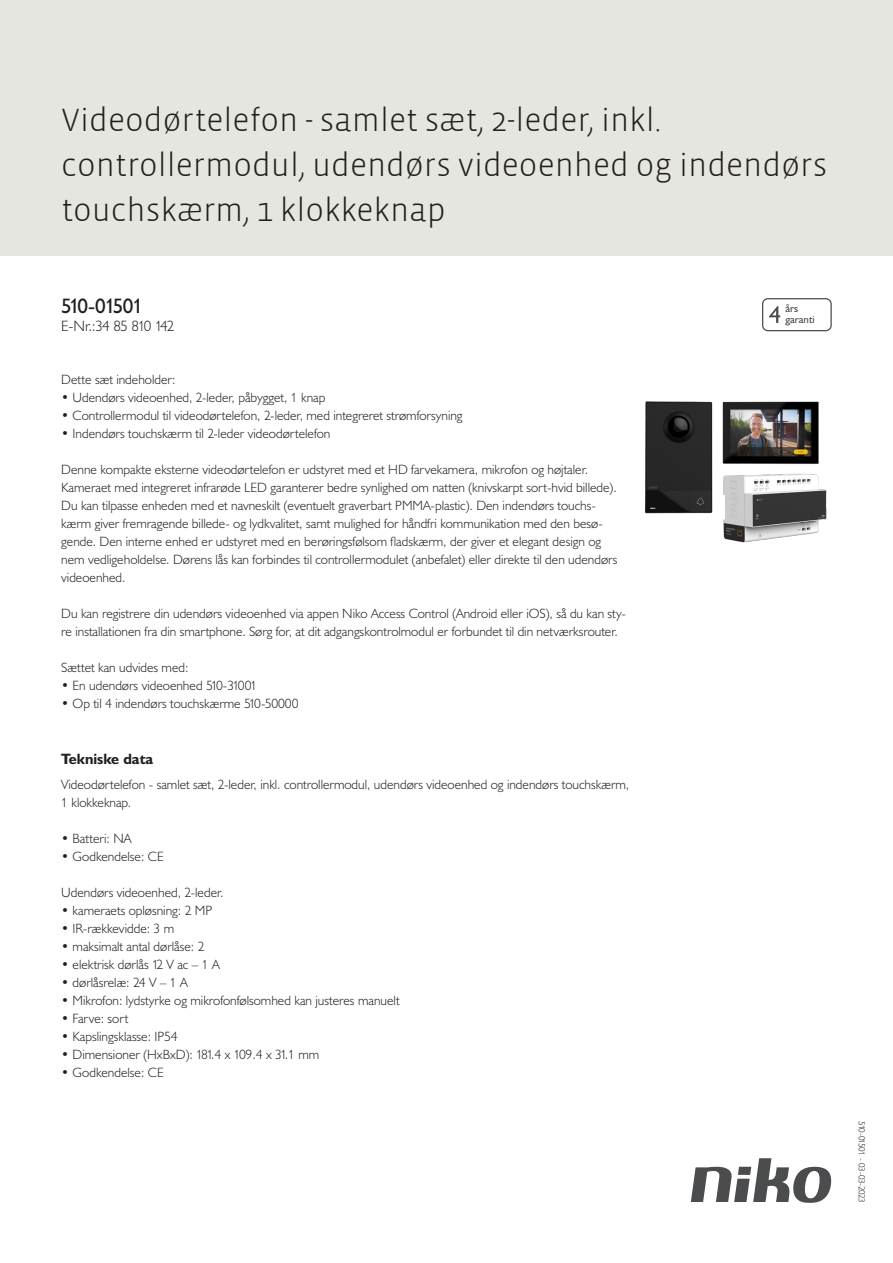
<style>
.page{position:relative;width:893px;height:1263px;background:#fff}
.page>*{position:absolute;margin:0;border:0;box-sizing:border-box;transform-origin:0 0}
.Title_datasheets{font:300 33px/45px "Vista Sans";color:#231f20}
.Article_number{font:21px "Humanist 521 BT";letter-spacing:-.075em;color:#231f20}
.ENumber{font:300 15px "Humanist 521 BT";letter-spacing:-.06em;color:#231f20}
.Titles_parts{font:700 15px "Humanist 521 BT";color:#231f20}
.Platte_tekst_CAB{font:300 13.5px/18px "Humanist 521 BT";color:#231f20}
.USP_Bullets{font:300 13.5px "Humanist 521 BT";color:#231f20}
.t1{font:10.8px/10.8px "Humanist 521 BT";color:#4b4c4d}
.Revision{font:300 9px "Humanist 521 BT";letter-spacing:-.05em;color:#231f20}
</style>
<div class="page">
<svg style="left:691px;top:1158px;width:141px;height:45px"></svg>
<div style="left:0;top:0;width:893px;height:255px;background:#e6e6e0"></div>
<svg style="left:762px;top:298px;width:70px;height:33px"></svg>
<img style="left:645px;top:401px;width:182px;height:142px">
<p class="Title_datasheets" style="left:61px;top:98px;width:768px">Videodørtelefon - samlet sæt, 2-leder, inkl. controllermodul, udendørs videoenhed og indendørs touchskærm, 1 klokkeknap</p>
<p class="Article_number" style="left:61px;top:293px;width:84px">510-01501</p>
<p class="ENumber" style="left:61px;top:316px;width:115px">E-Nr.:34 85 810 142</p>
<p class="Platte_tekst_CAB" style="left:61px;top:370px;width:116px">Dette sæt indeholder:</p>
<p class="Platte_tekst_CAB" style="left:61px;top:388px;width:266px">• Udendørs videoenhed, 2-leder, påbygget, 1 knap</p>
<p class="Platte_tekst_CAB" style="left:61px;top:406px;width:403px">• Controllermodul til videodørtelefon, 2-leder, med integreret strømforsyning</p>
<p class="Platte_tekst_CAB" style="left:61px;top:424px;width:271px">• Indendørs touchskærm til 2-leder videodørtelefon</p>
<p class="Platte_tekst_CAB" style="left:61px;top:460px;width:558px">Denne kompakte eksterne videodørtelefon er udstyret med et HD farvekamera, mikrofon og højtaler.<br>Kameraet med integreret infrarøde LED garanterer bedre synlighed om natten (knivskarpt sort-hvid billede).<br>Du kan tilpasse enheden med et navneskilt (eventuelt graverbart PMMA-plastic). Den indendørs touchs&shy;kærm giver fremragende billede- og lydkvalitet, samt mulighed for håndfri kommunikation med den besø&shy;gende. Den interne enhed er udstyret med en berøringsfølsom fladskærm, der giver et elegant design og nem vedligeholdelse. Dørens lås kan forbindes til controllermodulet (anbefalet) eller direkte til den udendørs videoenhed.</p>
<p class="Platte_tekst_CAB" style="left:61px;top:604px;width:566px">Du kan registrere din udendørs videoenhed via appen Niko Access Control (Android eller iOS), så du kan sty&shy;re installationen fra din smartphone. Sørg for, at dit adgangskontrolmodul er forbundet til din netværksrouter.</p>
<p class="Platte_tekst_CAB" style="left:61px;top:658px;width:129px">Sættet kan udvides med:</p>
<p class="Platte_tekst_CAB" style="left:61px;top:676px;width:198px">• En udendørs videoenhed 510-31001</p>
<p class="Platte_tekst_CAB" style="left:61px;top:694px;width:239px">• Op til 4 indendørs touchskærme 510-50000</p>
<p class="Titles_parts" style="left:61px;top:750px;width:94px">Tekniske data</p>
<p class="Platte_tekst_CAB" style="left:61px;top:775px;width:570px">Videodørtelefon - samlet sæt, 2-leder, inkl. controllermodul, udendørs videoenhed og indendørs touchskærm,<br>1 klokkeknap.</p>
<p class="USP_Bullets" style="left:61px;top:830px;width:72px">• Batteri: NA</p>
<p class="USP_Bullets" style="left:61px;top:848px;width:104px">• Godkendelse: CE</p>
<p class="USP_Bullets" style="left:61px;top:884px;width:164px">Udendørs videoenhed, 2-leder.</p>
<p class="USP_Bullets" style="left:61px;top:902px;width:153px">• kameraets opløsning: 2 MP</p>
<p class="USP_Bullets" style="left:61px;top:920px;width:115px">• IR-rækkevidde: 3 m</p>
<p class="USP_Bullets" style="left:61px;top:938px;width:145px">• maksimalt antal dørlåse: 2</p>
<p class="USP_Bullets" style="left:61px;top:956px;width:160px">• elektrisk dørlås 12 V ac – 1 A</p>
<p class="USP_Bullets" style="left:61px;top:974px;width:128px">• dørlåsrelæ: 24 V – 1 A</p>
<p class="USP_Bullets" style="left:61px;top:992px;width:340px">• Mikrofon: lydstyrke og mikrofonfølsomhed kan justeres manuelt</p>
<p class="USP_Bullets" style="left:61px;top:1010px;width:69px">• Farve: sort</p>
<p class="USP_Bullets" style="left:61px;top:1028px;width:118px">• Kapslingsklasse: IP54</p>
<p class="USP_Bullets" style="left:61px;top:1046px;width:260px">• Dimensioner (HxBxD): 181.4 x 109.4 x 31.1 mm</p>
<p class="USP_Bullets" style="left:61px;top:1064px;width:104px">• Godkendelse: CE</p>
<p class="t1" style="left:785px;top:303px;width:31px">års garanti</p>
<p class="Revision" style="left:868px;top:1121px;width:83px;rotate:90deg">510-01501 - 03-03-2023</p>
</div>
